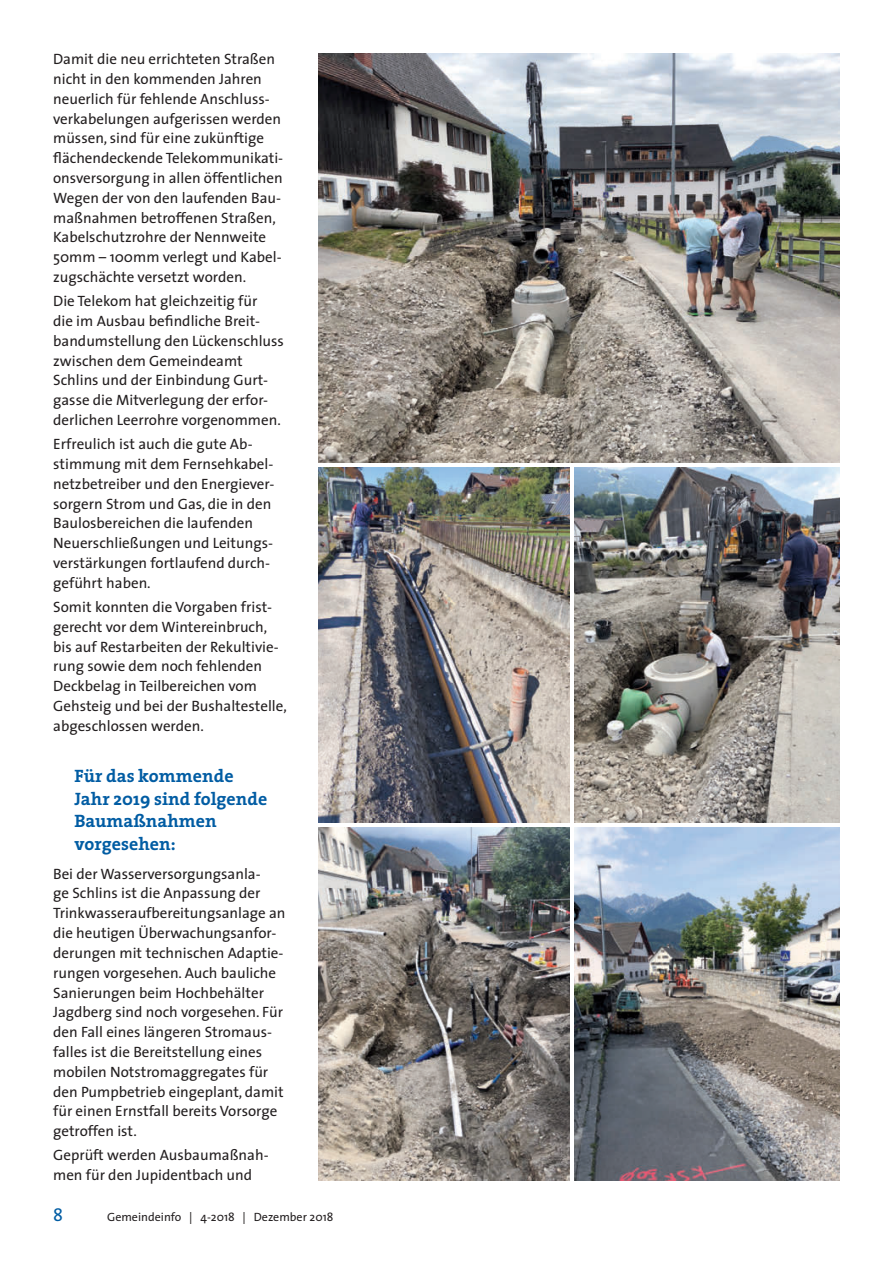
<style>
.page{position:relative;width:893px;height:1263px;background:#fff}
.page>*{position:absolute;margin:0;border:0;box-sizing:border-box;transform-origin:0 0}
.t1{font:700 18px/22.8px "The Serif";letter-spacing:.005em;color:#015ca3}
.t2{font:18px "The Sans";color:#015ca3}
.t3{font:15px/19.8px "The Sans";color:#231f20}
.t4{font:12px "The Sans";color:#231f20}
</style>
<div class="page">
<img style="left:575px;top:467px;width:265px;height:356px">
<img style="left:319px;top:827px;width:251px;height:353px">
<img style="left:575px;top:827px;width:265px;height:353px">
<img style="left:319px;top:53px;width:521px;height:410px">
<img style="left:319px;top:467px;width:251px;height:356px">
<p class="t3" style="left:53px;top:49px;width:232px">Damit die neu errichteten Straßen nicht in den kommenden Jahren neuerlich für fehlende Anschluss&shy;verkabelungen aufgerissen werden müssen, sind für eine zukünftige flächendeckende Telekommunikati&shy;onsversorgung in allen öffentlichen Wegen der von den laufenden Bau&shy;maßnahmen betroffenen Straßen, Kabelschutzrohre der Nennweite 50mm – 100mm verlegt und Kabel&shy;zugschächte versetzt worden.</p>
<p class="t3" style="left:53px;top:291px;width:232px">Die Telekom hat gleichzeitig für<br>die im Ausbau befindliche Breit&shy;bandumstellung den Lückenschluss zwischen dem Gemeindeamt<br>Schlins und der Einbindung Gurt&shy;gasse die Mitverlegung der erfor&shy;derlichen Leerrohre vorgenommen.</p>
<p class="t3" style="left:53px;top:434px;width:223px">Erfreulich ist auch die gute Ab&shy;stimmung mit dem Fernsehkabel&shy;netzbetreiber und den Energiever&shy;sorgern Strom und Gas, die in den<br>Baulosbereichen die laufenden<br>Neuerschließungen und Leitungs&shy;verstärkungen fortlaufend durch&shy;geführt haben.</p>
<p class="t3" style="left:53px;top:596px;width:235px">Somit konnten die Vorgaben frist&shy;gerecht vor dem Wintereinbruch, bis auf Restarbeiten der Rekultivie&shy;rung sowie dem noch fehlenden<br>Deckbelag in Teilbereichen vom<br>Gehsteig und bei der Bushaltestelle, abgeschlossen werden.</p>
<p class="t1" style="left:74px;top:764px;width:195px">Für das kommende<br>Jahr 2019 sind folgende<br>Baumaßnahmen vorgesehen:</p>
<p class="t3" style="left:53px;top:863px;width:234px">Bei der Wasserversorgungsanla-<br>ge Schlins ist die Anpassung der Trinkwasseraufbereitungsanlage an die heutigen Überwachungsanfor&shy;derungen mit technischen Adaptie&shy;rungen vorgesehen. Auch bauliche Sanierungen beim Hochbehälter Jagdberg sind noch vorgesehen. Für den Fall eines längeren Stromaus&shy;falles ist die Bereitstellung eines mobilen Notstromaggregates für den Pumpbetrieb eingeplant, damit für einen Ernstfall bereits Vorsorge getroffen ist.</p>
<p class="t3" style="left:53px;top:1145px;width:217px">Geprüft werden Ausbaumaßnah&shy;men für den Jupidentbach und</p>
<p class="t2" style="left:53px;top:1200px;width:11px">8</p>
<p class="t4" style="left:107px;top:1207px;width:228px">Gemeindeinfo | 4-2018 | Dezember 2018</p>
</div>
